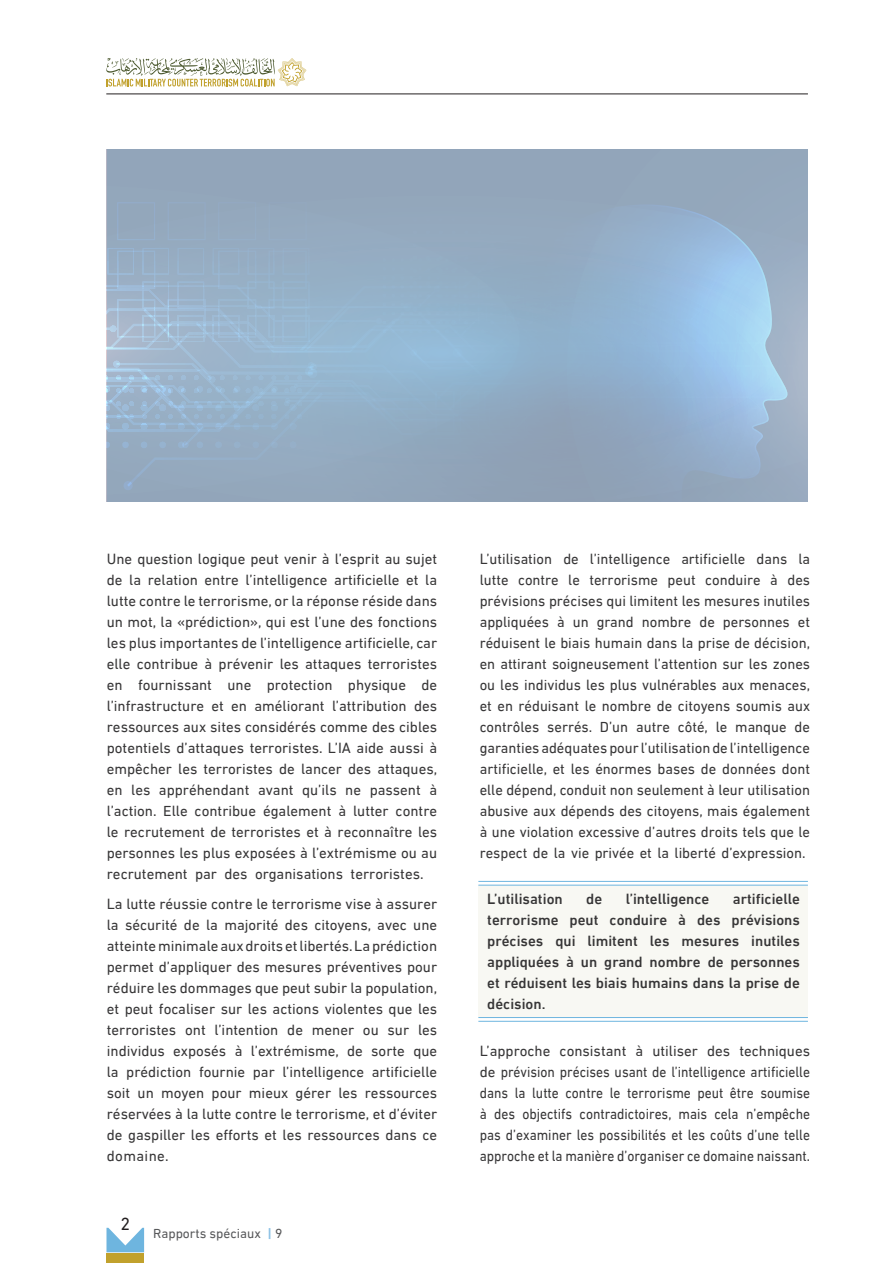
<style>
.page{position:relative;width:893px;height:1263px;background:#fff}
.page>*{position:absolute;margin:0;border:0;box-sizing:border-box;transform-origin:0 0}
.t1{font:18px "DIN Next LTW23";color:#231f20}
.t2{font:15px/21px "DIN Next LT Arabic";color:#363536;text-align:justify}
.t3{font:500 15px/21px "DIN Next LTW23";color:#363536;text-align:justify}
.t4{font:13.5px "DIN Next LTW23";color:#57585a}
.s1{font-weight:700;color:#8cc1e5}
</style>
<div class="page">
<div style="left:106px;top:1254px;width:38px;height:9px;background:#c1a12d"></div>
<svg style="left:106px;top:1228px;width:38px;height:24px"></svg>
<hr style="left:106px;top:94px;width:702px;height:1px;background:#231f20">
<svg style="left:106px;top:58px;width:200px;height:28px"></svg>
<div style="left:479px;top:885px;width:329px;height:133px;background:#f8f8f3"></div>
<hr style="left:478px;top:885px;width:330px;height:1px;background:#6eb5df">
<hr style="left:478px;top:881px;width:330px;height:1px;background:#6eb5df">
<hr style="left:478px;top:1021px;width:330px;height:1px;background:#6eb5df">
<hr style="left:478px;top:1017px;width:330px;height:1px;background:#6eb5df">
<div style="left:106px;top:149px;width:702px;height:353px;background:#92a5ba"></div>
<svg style="left:106px;top:202px;width:156px;height:300px"></svg>
<svg style="left:106px;top:367px;width:156px;height:76px"></svg>
<svg style="left:262px;top:239px;width:546px;height:233px"></svg>
<svg style="left:525px;top:205px;width:262px;height:273px"></svg>
<p class="t2" style="left:107px;top:548px;width:332px">Une question logique peut venir à l’esprit au sujet de la relation entre l’intelligence artificielle et la lutte contre le terrorisme, or la réponse réside dans un mot, la «prédiction», qui est l’une des fonctions les plus importantes de l’intelligence artificielle, car elle contribue à prévenir les attaques terroristes en fournissant une protection physique de l’infrastructure et en améliorant l’attribution des ressources aux sites considérés comme des cibles potentiels d’attaques terroristes. L’IA aide aussi à empêcher les terroristes de lancer des attaques, en les appréhendant avant qu’ils ne passent à l’action. Elle contribue également à lutter contre le recrutement de terroristes et à reconnaître les personnes les plus exposées à l’extrémisme ou au recrutement par des organisations terroristes.</p>
<p class="t2" style="left:107px;top:893px;width:332px">La lutte réussie contre le terrorisme vise à assurer la sécurité de la majorité des citoyens, avec une atteinte minimale aux droits et libertés. La prédiction permet d’appliquer des mesures préventives pour réduire les dommages que peut subir la population, et peut focaliser sur les actions violentes que les terroristes ont l’intention de mener ou sur les individus exposés à l’extrémisme, de sorte que la prédiction fournie par l’intelligence artificielle soit un moyen pour mieux gérer les ressources réservées à la lutte contre le terrorisme, et d’éviter de gaspiller les efforts et les ressources dans ce domaine.</p>
<p class="t1" style="left:120px;top:1213px;width:11px">2</p>
<p class="t4" style="left:153px;top:1225px;width:131px">Rapports spéciaux <span class="s1">|</span> 9</p>
<p class="t2" style="left:480px;top:548px;width:332px">L’utilisation de l’intelligence artificielle dans la lutte contre le terrorisme peut conduire à des prévisions précises qui limitent les mesures inutiles appliquées à un grand nombre de personnes et réduisent le biais humain dans la prise de décision, en attirant soigneusement l’attention sur les zones ou les individus les plus vulnérables aux menaces, et en réduisant le nombre de citoyens soumis aux contrôles serrés. D’un autre côté, le manque de garanties adéquates pour l’utilisation de l’intelligence artificielle, et les énormes bases de données dont elle dépend, conduit non seulement à leur utilisation abusive aux dépends des citoyens, mais également à une violation excessive d’autres droits tels que le respect de la vie privée et la liberté d’expression.</p>
<p class="t3" style="left:487px;top:888px;width:314px;text-indent:246px">artificielle terrorisme peut conduire à des prévisions précises qui limitent les mesures inutiles appliquées à un grand nombre de personnes et réduisent les biais humains dans la prise de décision.</p>
<p class="t3" style="left:487px;top:888px;width:77px">L’utilisation</p>
<p class="t3" style="left:586px;top:888px;width:17px">de</p>
<p class="t3" style="left:626px;top:888px;width:85px">l’intelligence</p>
<p class="t2" style="left:480px;top:1040px;width:332px">L’approche consistant à utiliser des techniques de prévision précises usant de l’intelligence artificielle dans la lutte contre le terrorisme peut être soumise à des objectifs contradictoires, mais cela n’empêche pas d’examiner les possibilités et les coûts d’une telle approche et la manière d’organiser ce domaine naissant.</p>
</div>
